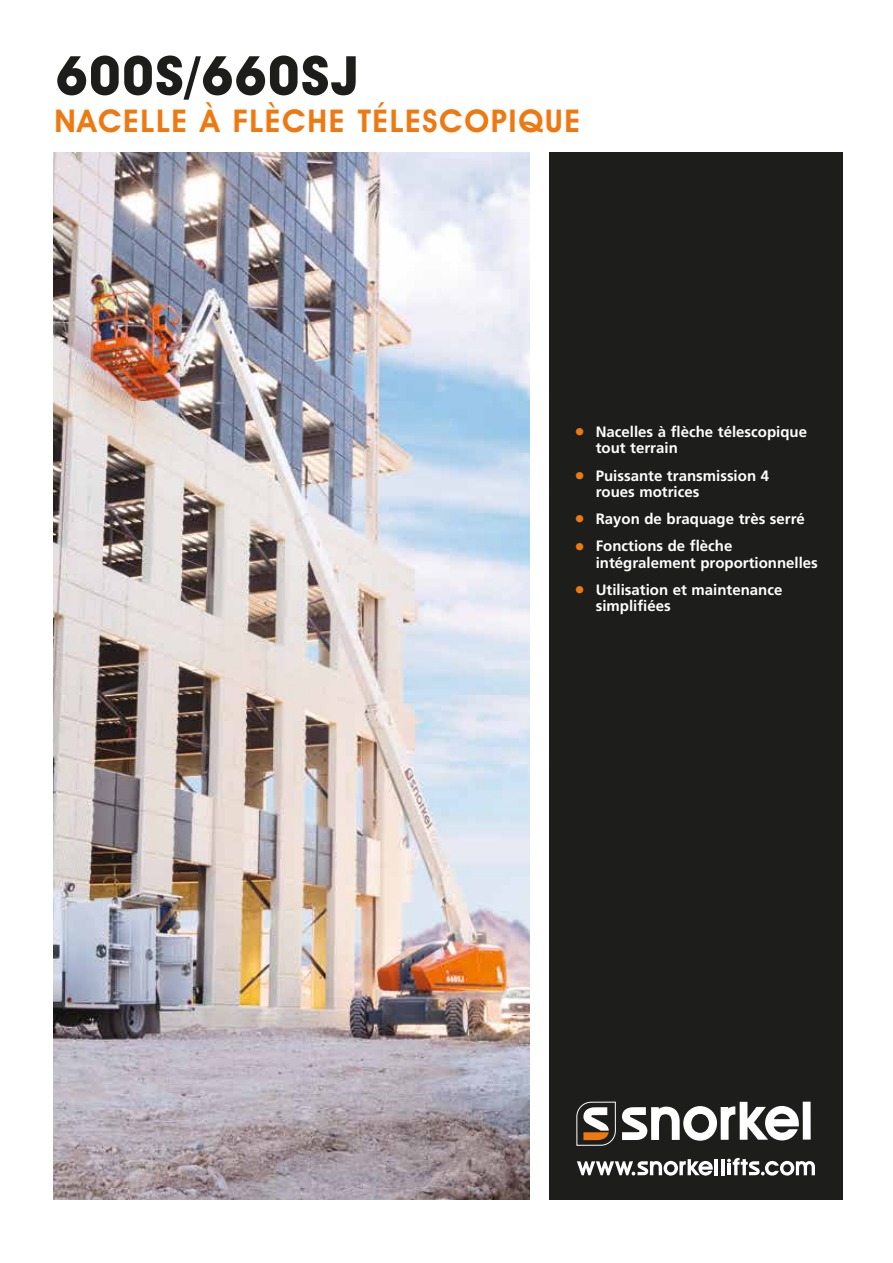
<style>
.page{position:relative;width:893px;height:1263px;background:#fff}
.page>*{position:absolute;margin:0;border:0;box-sizing:border-box;transform-origin:0 0}
.t1{font:700 54px "Avant Garde IT Cby BT";letter-spacing:.02em;color:#1d1d1b}
.t2{font:600 31.5px "Avant Garde IT Cby BT";letter-spacing:.05em;color:#ef7911}
.t3{font:700 15px/16.5px "Frutiger";color:#fff}
.s1{font-size:21px;color:#ef7911}
</style>
<div class="page">
<div style="left:549px;top:152px;width:293px;height:1047px;background:#1d1d1b"></div>
<div style="left:803px;top:1102px;width:8px;height:37px;background:#fff"></div>
<svg style="left:622px;top:1102px;width:177px;height:39px"></svg>
<svg style="left:577px;top:1101px;width:39px;height:44px"></svg>
<img style="left:53px;top:152px;width:476px;height:1047px">
<hr style="left:714px;top:1159px;width:4px;height:16px;background:#fff">
<hr style="left:721px;top:1159px;width:3px;height:16px;background:#fff">
<svg style="left:577px;top:1159px;width:136px;height:16px"></svg>
<svg style="left:727px;top:1158px;width:88px;height:17px"></svg>
<h1 class="t1" style="left:56px;top:43px;width:304px">600s/660SJ</h1>
<h2 class="t2" style="left:54px;top:102px;width:527px">NACELLE À FLÈCHE TÉLESCOPIQUE</h2>
<p class="t3" style="left:596px;top:423px;width:213px;text-indent:-21px"><span class="s1">•</span> Nacelles à flèche télescopique tout terrain</p>
<p class="t3" style="left:596px;top:467px;width:175px;text-indent:-21px"><span class="s1">•</span> Puissante transmission 4 roues motrices</p>
<p class="t3" style="left:574px;top:511px;width:232px"><span class="s1">•</span> Rayon de braquage très serré</p>
<p class="t3" style="left:596px;top:538px;width:224px;text-indent:-21px"><span class="s1">•</span> Fonctions de flèche intégralement proportionnelles</p>
<p class="t3" style="left:596px;top:581px;width:188px;text-indent:-21px"><span class="s1">•</span> Utilisation et maintenance simplifiées</p>
</div>
